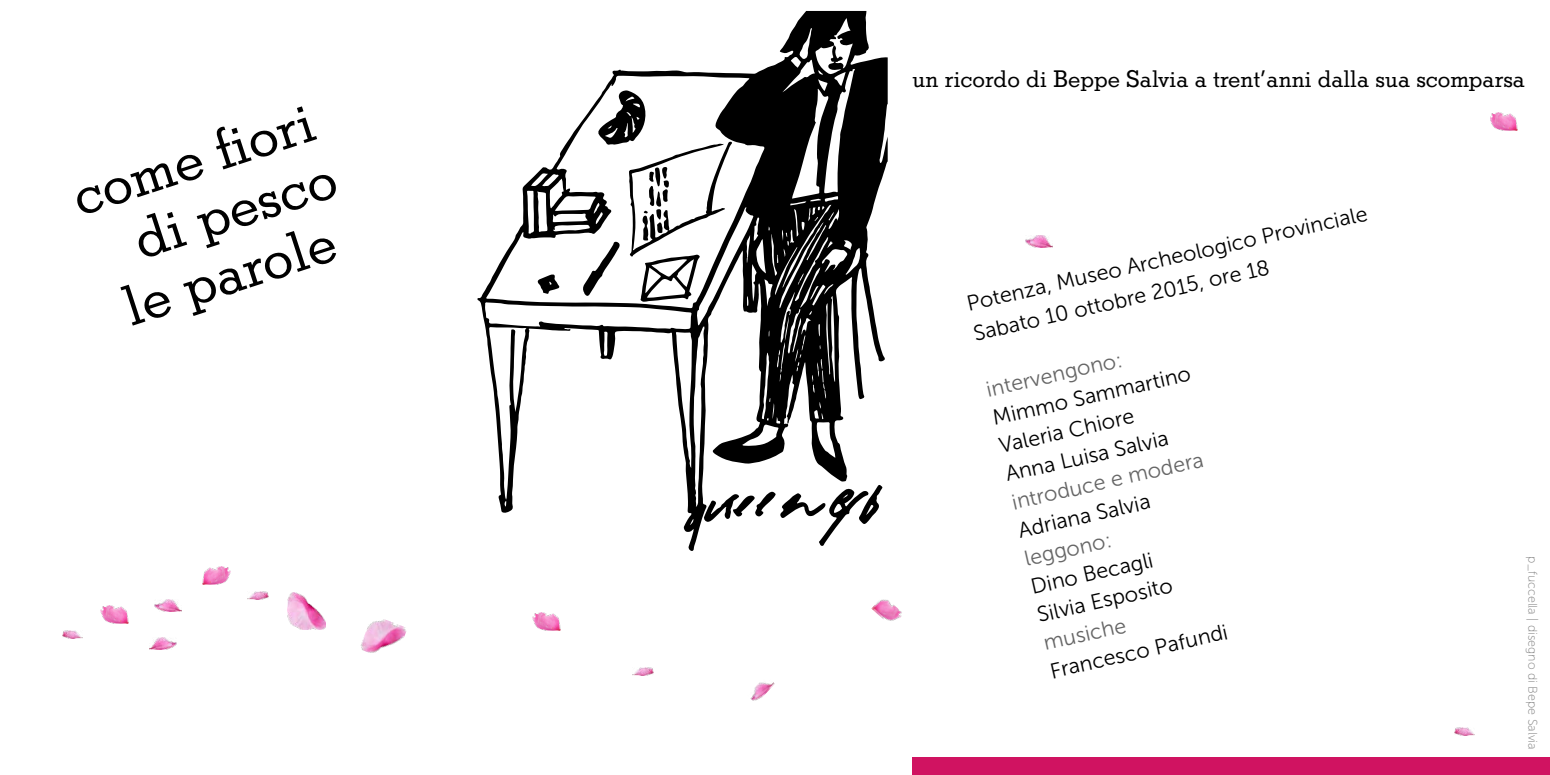
<style>
.page{position:relative;width:1550px;height:775px;background:#fff}
.page>*{position:absolute;margin:0;border:0;box-sizing:border-box;transform-origin:0 0}
.t1{font:60.25px "Stymie";color:#000}
.t2{font:25px "Stymie";color:#000}
.t3{font:21.62px/28.9px "Museo Sans 300";color:#000}
.t4{font:21.62px "Museo Sans 300";color:#666}
.t5{font:12.5px "Museo Sans 100";color:#808080}
</style>
<div class="page">
<svg style="left:477px;top:11px;width:411px;height:540px"></svg>
<svg style="left:703px;top:484px;width:179px;height:62px"></svg>
<svg style="left:537px;top:275px;width:23px;height:19px"></svg>
<svg style="left:583px;top:90px;width:149px;height:212px"></svg>
<img style="left:203px;top:566px;width:27px;height:18px">
<img style="left:154px;top:599px;width:28px;height:12px">
<img style="left:288px;top:593px;width:38px;height:37px">
<img style="left:248px;top:592px;width:21px;height:8px">
<img style="left:100px;top:605px;width:28px;height:18px">
<img style="left:149px;top:638px;width:28px;height:12px">
<img style="left:360px;top:619px;width:47px;height:34px">
<img style="left:62px;top:630px;width:21px;height:8px">
<img style="left:871px;top:599px;width:31px;height:22px">
<img style="left:1025px;top:235px;width:28px;height:12px">
<img style="left:632px;top:667px;width:21px;height:8px">
<img style="left:533px;top:612px;width:27px;height:18px">
<img style="left:750px;top:682px;width:25px;height:19px">
<img style="left:1490px;top:112px;width:28px;height:18px">
<img style="left:1454px;top:728px;width:21px;height:8px">
<div style="left:912px;top:758px;width:638px;height:17px;background:#d01361"></div>
<h1 class="t1" style="left:63px;top:164px;width:253px;rotate:-18deg">come fi ori</h1>
<h1 class="t1" style="left:124px;top:207px;width:211px;rotate:-18deg">di pesco</h1>
<h1 class="t1" style="left:114px;top:274px;width:221px;rotate:-18deg">le parole</h1>
<p class="t2" style="left:912px;top:64px;width:614px">un ricordo di Beppe Salvia a trent’anni dalla sua scomparsa</p>
<p class="t3" style="left:964px;top:290px;width:412px;line-height:30.4px;rotate:-13deg">Potenza, Museo Archeologico Provinciale<br>Sabato 10 ottobre 2015, ore 18</p>
<p class="t4" style="left:984px;top:379px;width:140px;rotate:-13deg">intervengono:</p>
<p class="t3" style="left:990px;top:404px;width:204px;rotate:-13deg">Mimmo Sammartino<br>Valeria Chiore<br>Anna Luisa Salvia</p>
<p class="t4" style="left:1010px;top:491px;width:197px;rotate:-13deg">introduce e modera</p>
<p class="t3" style="left:1015px;top:517px;width:136px;rotate:-13deg">Adriana Salvia</p>
<p class="t4" style="left:1022px;top:547px;width:90px;rotate:-13deg">leggono:</p>
<p class="t3" style="left:1028px;top:573px;width:139px;rotate:-13deg">Dino Becagli<br>Silvia Esposito</p>
<p class="t4" style="left:1041px;top:632px;width:85px;rotate:-13deg">musiche</p>
<p class="t3" style="left:1047px;top:658px;width:183px;rotate:-13deg">Francesco Pafundi</p>
<p class="t5" style="left:1540px;top:556px;width:195px;rotate:90deg">p_fuccella | disegno di Bepe Salvia</p>
</div>
